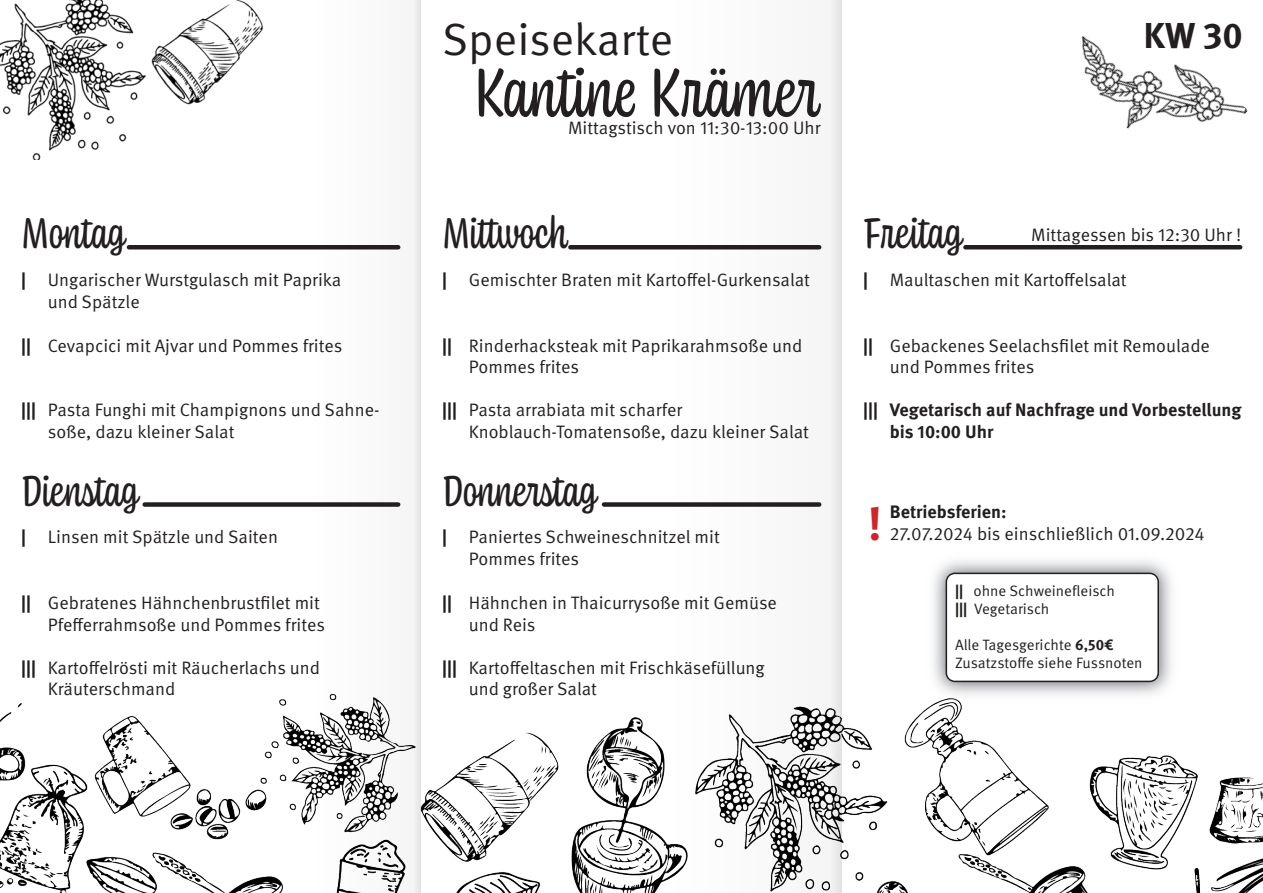
<style>
.page{position:relative;width:1263px;height:893px;background:#fff}
.page>*{position:absolute;margin:0;border:0;box-sizing:border-box;transform-origin:0 0}
.t1{font:72px "Coniferous";color:#231f20}
.t2{font:700 46.8px "Meta OT";color:#d1232a}
.t3{font:45px "Coniferous";color:#231f20}
.t4{font:45px "Meta OT Norm";color:#231f20}
.t5{font:700 36px "Meta OT";color:#231f20}
.t6{font:18px/21.6px "Meta OT Norm";color:#231f20}
.t7{font:700 18px/21.6px "Meta OT";color:#231f20}
.t8{font:15px "Meta OT Norm";color:#231f20}
.s1{font-family:"Meta OT";font-weight:700}
</style>
<div class="page">
<hr style="left:129px;top:245px;width:269px;height:4px;background:#231f20">
<hr style="left:570px;top:245px;width:249px;height:4px;background:#231f20">
<hr style="left:965px;top:245px;width:275px;height:4px;background:#231f20">
<div style="left:145px;top:502px;width:253px;height:5px;background:#231f20"></div>
<div style="left:604px;top:502px;width:215px;height:5px;background:#231f20"></div>
<img style="left:933px;top:560px;width:239px;height:124px">
<svg style="left:945px;top:573px;width:214px;height:109px"></svg>
<img style="left:0;top:684px;width:1263px;height:209px">
<img style="left:0;top:0;width:263px;height:160px">
<img style="left:1081px;top:35px;width:167px;height:94px">
<p class="t4" style="left:442px;top:13px;width:233px">Speisekarte</p>
<p class="t1" style="left:472px;top:43px;width:349px">Kantine Krämer</p>
<p class="t6" style="left:568px;top:117px;width:254px">Mittagstisch von 11:30-13:00 Uhr</p>
<p class="t3" style="left:21px;top:202px;width:106px">Montag</p>
<p class="t3" style="left:442px;top:202px;width:127px">Mittwoch</p>
<p class="t3" style="left:863px;top:202px;width:101px">Freitag</p>
<p class="t5" style="left:1144px;top:13px;width:101px">KW 30</p>
<p class="t6" style="left:1031px;top:224px;width:212px">Mittagessen bis 12:30 Uhr !</p>
<p class="t7" style="left:21px;top:269px;width:6px">|</p>
<p class="t7" style="left:442px;top:269px;width:6px">|</p>
<p class="t6" style="left:48px;top:269px;width:295px">Ungarischer Wurstgulasch mit Paprika</p>
<p class="t6" style="left:48px;top:291px;width:93px">und Spätzle</p>
<p class="t6" style="left:469px;top:269px;width:343px">Gemischter Braten mit Kartoffel-Gurkensalat</p>
<p class="t7" style="left:21px;top:335px;width:11px">||</p>
<p class="t7" style="left:442px;top:335px;width:11px">||</p>
<p class="t6" style="left:48px;top:335px;width:296px">Cevapcici mit Ajvar und Pommes frites</p>
<p class="t6" style="left:469px;top:335px;width:335px">Rinderhacksteak mit Paprikarahmsoße und</p>
<p class="t6" style="left:469px;top:356px;width:112px">Pommes frites</p>
<p class="t7" style="left:21px;top:399px;width:16px">|||</p>
<p class="t7" style="left:442px;top:399px;width:16px">|||</p>
<p class="t6" style="left:48px;top:399px;width:333px">Pasta Funghi mit Champignons und Sahne&shy;soße, dazu kleiner Salat</p>
<p class="t6" style="left:469px;top:399px;width:215px">Pasta arrabiata mit scharfer</p>
<p class="t6" style="left:469px;top:421px;width:342px">Knoblauch-Tomatensoße, dazu kleiner Salat</p>
<p class="t3" style="left:21px;top:460px;width:119px">Dienstag</p>
<p class="t3" style="left:442px;top:460px;width:157px">Donnerstag</p>
<p class="t7" style="left:21px;top:526px;width:6px">|</p>
<p class="t7" style="left:442px;top:526px;width:6px">|</p>
<p class="t6" style="left:48px;top:526px;width:232px">Linsen mit Spätzle und Saiten</p>
<p class="t6" style="left:469px;top:526px;width:253px">Paniertes Schweineschnitzel mit</p>
<p class="t6" style="left:469px;top:548px;width:112px">Pommes frites</p>
<p class="t7" style="left:21px;top:592px;width:11px">||</p>
<p class="t7" style="left:442px;top:592px;width:11px">||</p>
<p class="t6" style="left:48px;top:592px;width:274px">Gebratenes Hähnchenbrustfilet mit</p>
<p class="t6" style="left:48px;top:614px;width:279px">Pfefferrahmsoße und Pommes frites</p>
<p class="t6" style="left:469px;top:592px;width:310px">Hähnchen in Thaicurrysoße mit Gemüse</p>
<p class="t6" style="left:469px;top:614px;width:68px">und Reis</p>
<p class="t7" style="left:21px;top:657px;width:16px">|||</p>
<p class="t7" style="left:442px;top:657px;width:16px">|||</p>
<p class="t6" style="left:48px;top:657px;width:274px">Kartoffelrösti mit Räucherlachs und</p>
<p class="t6" style="left:48px;top:678px;width:129px">Kräuterschmand</p>
<p class="t6" style="left:469px;top:657px;width:297px">Kartoffeltaschen mit Frischkäsefüllung</p>
<p class="t6" style="left:469px;top:678px;width:130px">und großer Salat</p>
<p class="t7" style="left:863px;top:269px;width:6px">|</p>
<p class="t6" style="left:890px;top:269px;width:238px">Maultaschen mit Kartoffelsalat</p>
<p class="t7" style="left:863px;top:335px;width:11px">||</p>
<p class="t7" style="left:863px;top:399px;width:16px">|||</p>
<p class="t6" style="left:890px;top:335px;width:322px">Gebackenes Seelachsfilet mit Remoulade</p>
<p class="t6" style="left:890px;top:356px;width:146px">und Pommes frites</p>
<p class="t7" style="left:890px;top:399px;width:353px">Vegetarisch auf Nachfrage und Vorbestellung bis 10:00 Uhr</p>
<p class="t2" style="left:868px;top:494px;width:16px">!</p>
<p class="t7" style="left:890px;top:501px;width:118px">Betriebsferien:</p>
<p class="t6" style="left:890px;top:523px;width:316px">27.07.2024 bis einschließlich 01.09.2024</p>
<p class="t8" style="left:955px;top:581px;width:162px"><span class="s1">||</span> ohne Schweinefleisch</p>
<p class="t8" style="left:955px;top:599px;width:96px"><span class="s1">|||</span> Vegetarisch</p>
<p class="t8" style="left:955px;top:635px;width:160px">Alle Tagesgerichte <span class="s1">6,50€</span></p>
<p class="t8" style="left:955px;top:653px;width:189px">Zusatzstoffe siehe Fussnoten</p>
</div>
